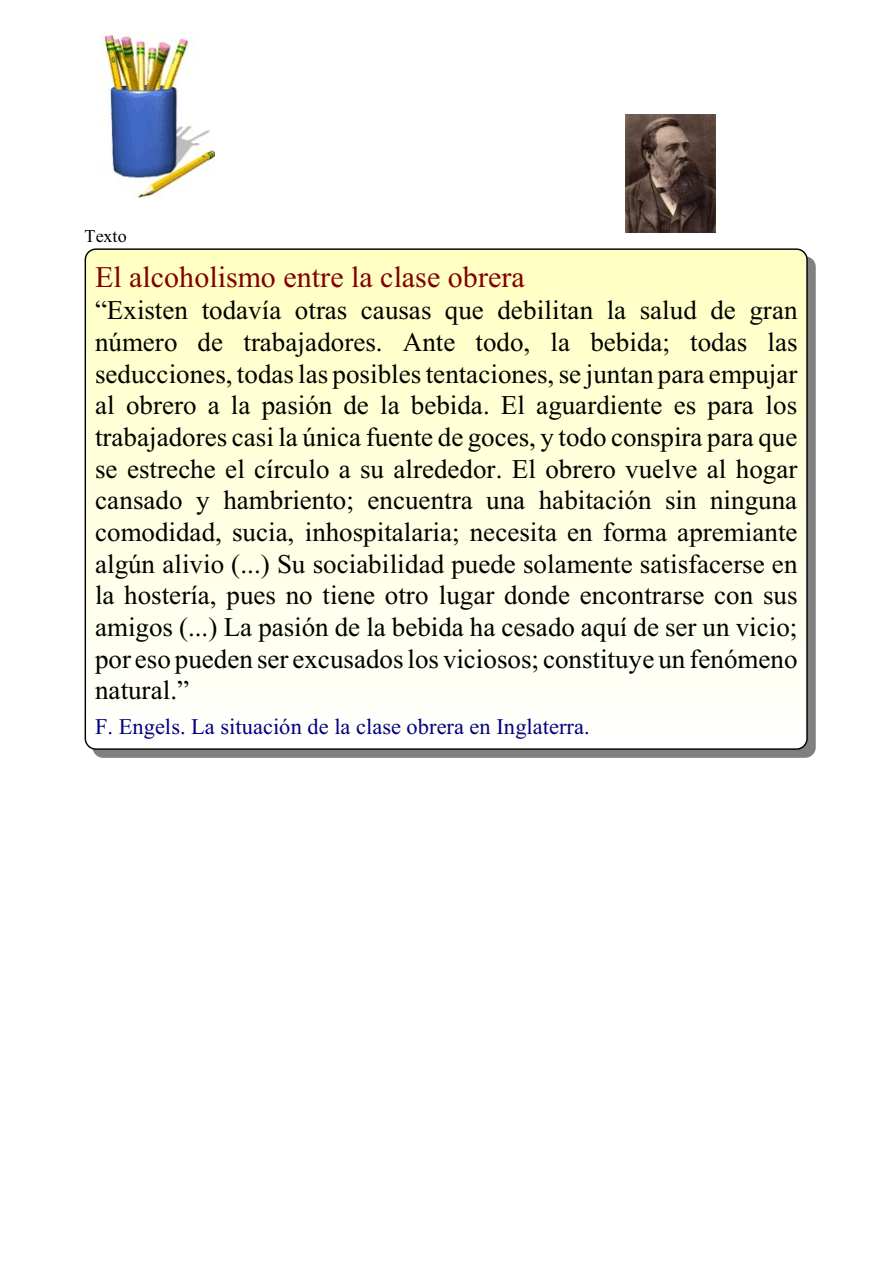
<style>
.page{position:relative;width:894px;height:1263px;background:#fff}
.page>*{position:absolute;margin:0;border:0;box-sizing:border-box;transform-origin:0 0}
.t1{font:30px "Times New Roman";letter-spacing:.005em;color:#800000}
.t2{font:27px/31.7px "Times New Roman";color:#000;text-align:justify}
.t3{font:22.35px "Times New Roman";color:#000080}
.t4{font:18px "Times New Roman";letter-spacing:.005em;color:#000}
</style>
<div class="page">
<img style="left:104px;top:35px;width:110px;height:163px">
<img style="left:625px;top:114px;width:90px;height:118px">
<svg style="left:93px;top:256px;width:723px;height:502px;background:#777"></svg>
<div style="left:85px;top:249px;width:722px;height:500px;background:linear-gradient(to bottom,#ffffc1,#fffffe);border-radius:11px"></div>
<p class="t4" style="left:85px;top:230px;width:44px">Texto</p>
<p class="t1" style="left:95px;top:266px;width:431px">El alcoholismo entre la clase obrera</p>
<p class="t2" style="left:95px;top:297px;width:704px">“Existen todavía otras causas que debilitan la salud de gran número de trabajadores. Ante todo, la bebida; todas las seducciones, todas las posibles tentaciones, se juntan para empujar al obrero a la pasión de la bebida. El aguardiente es para los trabajadores casi la única fuente de goces, y todo conspira para que se estreche el círculo a su alrededor. El obrero vuelve al hogar cansado y hambriento; encuentra una habitación sin ninguna comodidad, sucia, inhospitalaria; necesita en forma apremiante algún alivio (...) Su sociabilidad puede solamente satisfacerse en la hostería, pues no tiene otro lugar donde encontrarse con sus amigos (...) La pasión de la bebida ha cesado aquí de ser un vicio; por eso pueden ser excusados los viciosos; constituye un fenómeno natural.”</p>
<p class="t3" style="left:95px;top:719px;width:496px">F. Engels. La situación de la clase obrera en Inglaterra.</p>
</div>
